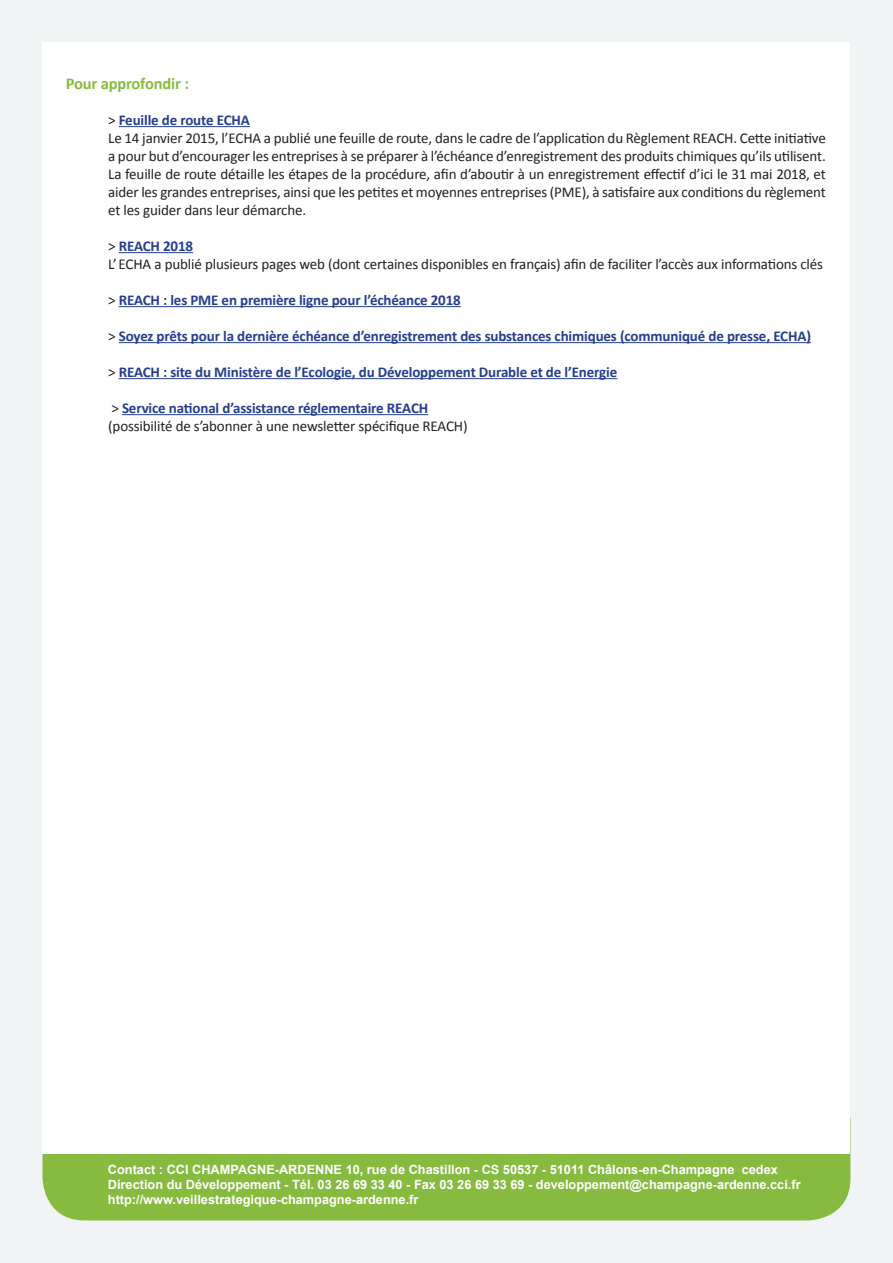
<style>
.page{position:relative;width:893px;height:1263px;background:#f1f4f4}
.page>*{position:absolute;margin:0;border:0;box-sizing:border-box;transform-origin:0 0}
.t1{font:700 16.5px "Calibri";letter-spacing:-.01em;color:#86bb40}
.t2{font:15px/18px "Calibri";letter-spacing:-.01em;color:#231f20}
.t3{font:700 15px "Calibri";letter-spacing:-.01em;color:#253f8e}
.t4{font:700 12.75px/15.3px "Arial";color:#fff}
.s1{font-weight:700;color:#253f8e}
.s2{font-weight:400;color:#231f20}
</style>
<div class="page">
<div style="left:43px;top:1078px;width:807px;height:142px;background:#86bb40;border-radius:43px"></div>
<div style="left:43px;top:43px;width:807px;height:1110px;background:#fff"></div>
<hr style="left:119px;top:126px;width:131px;height:1px;background:#253f8e">
<hr style="left:119px;top:252px;width:74px;height:1px;background:#253f8e">
<hr style="left:119px;top:306px;width:342px;height:1px;background:#253f8e">
<hr style="left:119px;top:342px;width:692px;height:1px;background:#253f8e">
<hr style="left:119px;top:378px;width:498px;height:1px;background:#253f8e">
<hr style="left:122px;top:414px;width:306px;height:1px;background:#253f8e">
<p class="t1" style="left:66px;top:73px;width:125px">Pour approfondir :</p>
<p class="t2" style="left:108px;top:111px;width:719px">&gt; <span class="s1">Feuille de route ECHA<br></span>Le 14 janvier 2015, l’ECHA a publié une feuille de route, dans le cadre de l’application du Règlement REACH. Cette initiative a pour but d’encourager les entreprises à se préparer à l’échéance d’enregistrement des produits chimiques qu’ils utilisent.<br>La feuille de route détaille les étapes de la procédure, afin d’aboutir à un enregistrement effectif d’ici le 31 mai 2018, et aider les grandes entreprises, ainsi que les petites et moyennes entreprises (PME), à satisfaire aux conditions du règlement et les guider dans leur démarche.</p>
<p class="t2" style="left:108px;top:237px;width:716px">&gt; <span class="s1">REACH 2018<br></span>L’ ECHA a publié plusieurs pages web (dont certaines disponibles en français) afin de faciliter l’accès aux informations clés</p>
<p class="t3" style="left:108px;top:290px;width:354px"><span class="s2">&gt;</span> REACH : les PME en première ligne pour l’échéance 2018</p>
<p class="t3" style="left:108px;top:326px;width:704px"><span class="s2">&gt;</span> Soyez prêts pour la dernière échéance d’enregistrement des substances chimiques (communiqué de presse, ECHA)</p>
<p class="t3" style="left:108px;top:362px;width:511px"><span class="s2">&gt;</span> REACH : site du Ministère de l’Ecologie, du Développement Durable et de l’Energie</p>
<p class="t2" style="left:108px;top:399px;width:361px">&gt; <span class="s1">Service national d’assistance réglementaire REACH </span>(possibilité de s’abonner à une newsletter spécifique REACH)</p>
<p class="t4" style="left:108px;top:1162px;width:694px">Contact : CCI CHAMPAGNE-ARDENNE 10, rue de Chastillon - CS 50537 - 51011 Châlons-en-Champagne cedex<br>Direction du Développement - Tél. 03 26 69 33 40 - Fax 03 26 69 33 69 - developpement@champagne-ardenne.cci.fr http://www.veillestrategique-champagne-ardenne.fr</p>
</div>
